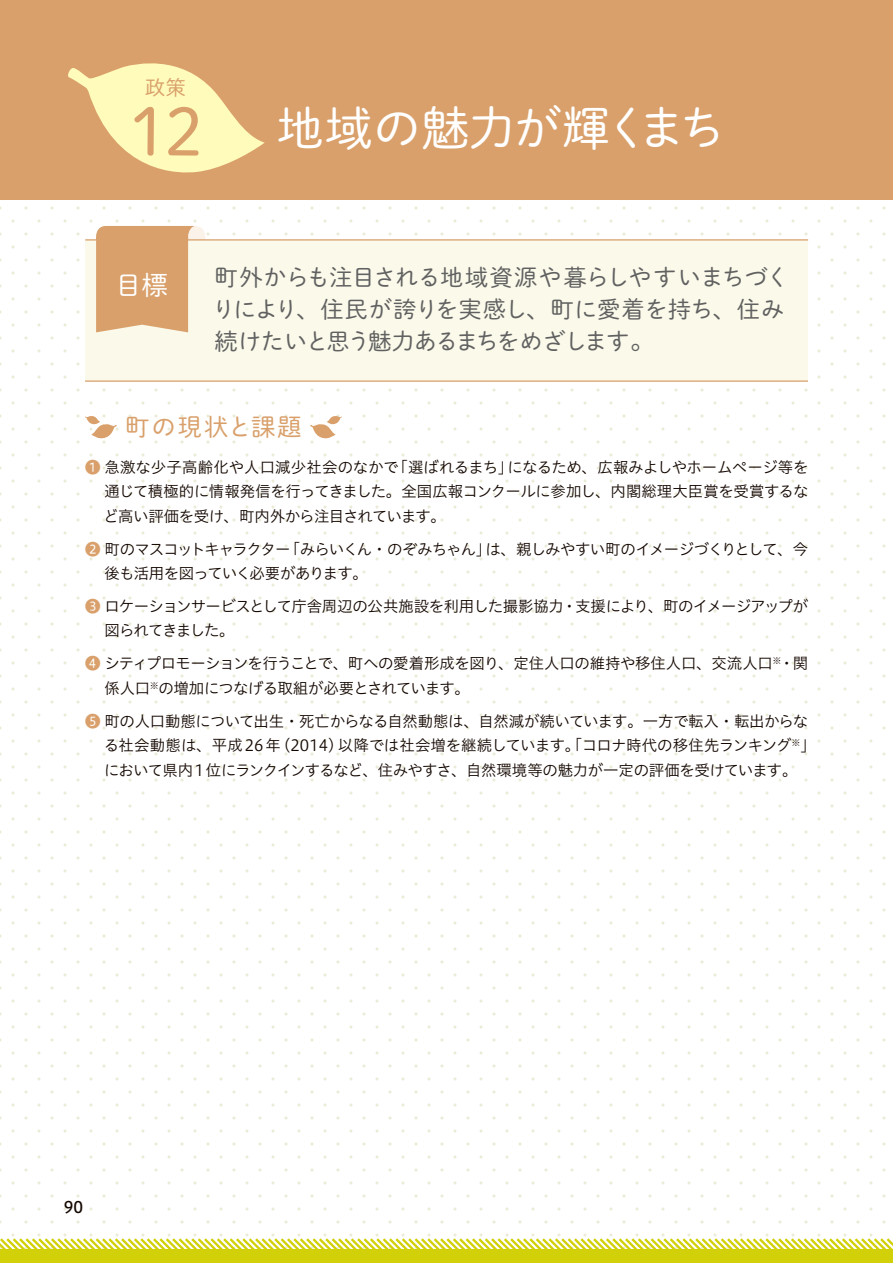
<style>
.page{position:relative;width:893px;height:1263px;background:#fff}
.page>*{position:absolute;margin:0;border:0;box-sizing:border-box;transform-origin:0 0}
.t1{font:66.9px "Shuei M Go Std L";color:#d9a06b}
.t2{font:47.85px "Shuei M Go Std L";letter-spacing:-.025em;color:#fff}
.t3{font:26.55px "Shuei M Go Std L";color:#fff}
.t4{font:24.45px "Shuei M Go Std L";letter-spacing:.075em;color:#d9a06b}
.t5{font:23.4px/32px "Shuei M Go Std L";letter-spacing:-.03em;color:#616161}
.t6{font:15.9px "Hiragino UD Sans Std N W5";color:#140700}
.t7{font:15.45px/24.5px "Hiragino UD Sans Std N W3";letter-spacing:-.035em;color:#140700}
.t8{font:15.45px/24.5px "Hiragino UD Sans Std N W3";letter-spacing:-.065em;color:#140700}
.s1{color:#d9a06b}
</style>
<div class="page">
<div style="left:0;top:1249px;width:893px;height:14px;background:#d1d009"></div>
<svg style="left:0;top:1236px;width:893px;height:13px"></svg>
<div style="left:0;top:0;width:893px;height:199px;background:#d9a06b"></div>
<div style="left:85px;top:240px;width:723px;height:140px;background:#faf9ea"></div>
<hr style="left:85px;top:380px;width:723px;height:2px;background:#d9a06b">
<svg style="left:85px;top:415px;width:32px;height:24px"></svg>
<svg style="left:310px;top:415px;width:32px;height:24px"></svg>
<hr style="left:85px;top:239px;width:723px;height:2px;background:#d9a06b">
<svg style="left:96px;top:226px;width:109px;height:106px"></svg>
<svg style="left:68px;top:63px;width:197px;height:110px"></svg>
<h1 class="t1" style="left:129px;top:83px;width:77px">12</h1>
<h2 class="t2" style="left:276px;top:93px;width:452px">地域の魅力が輝くまち</h2>
<h3 class="t3" style="left:115px;top:265px;width:55px">目標</h3>
<h3 class="t5" style="left:212px;top:260px;width:579px">町外からも注目される地域資源や暮らしやすいまちづくりにより、住民が誇りを実感し、町に愛着を持ち、住み続けたいと思う魅力あるまちをめざします。</h3>
<h3 class="t4" style="left:125px;top:409px;width:178px">町の現状と課題</h3>
<p class="t7" style="left:103px;top:454px;width:707px;text-align:justify;text-indent:-18px"><span class="s1">❶</span> 急激な少子高齢化や人口減少社会のなかで「選ばれるまち」になるため、広報みよしやホームページ等を通じて積極的に情報発信を行ってきました。全国広報コンクールに参加し、内閣総理大臣賞を受賞するなど高い評価を受け、町内外から注目されています。</p>
<p class="t8" style="left:104px;top:536px;width:705px;text-indent:-19px"><span class="s1">❷</span> 町のマスコットキャラクター「みらいくん・のぞみちゃん」は、親しみやすい町のイメージづくりとして、今後も活用を図っていく必要があります。</p>
<p class="t7" style="left:104px;top:593px;width:705px;text-indent:-19px"><span class="s1">❸</span> ロケーションサービスとして庁舎周辺の公共施設を利用した撮影協力・支援により、町のイメージアップが図られてきました。</p>
<p class="t7" style="left:104px;top:650px;width:705px;text-indent:-19px"><span class="s1">❹</span> シティプロモーションを行うことで、町への愛着形成を図り、定住人口の維持や移住人口、交流人口<sup>※</sup>・関係人口<sup>※</sup>の増加につなげる取組が必要とされています。</p>
<p class="t7" style="left:104px;top:708px;width:714px;text-indent:-18px"><span class="s1">❺</span> 町の人口動態について出生・死亡からなる自然動態は、自然減が続いています。一方で転入・転出からなる社会動態は、平成26年（2014）以降では社会増を継続しています。「コロナ時代の移住先ランキング<sup>※</sup>」において県内１位にランクインするなど、住みやすさ、自然環境等の魅力が一定の評価を受けています。</p>
<p class="t6" style="left:64px;top:1195px;width:21px">90</p>
</div>
